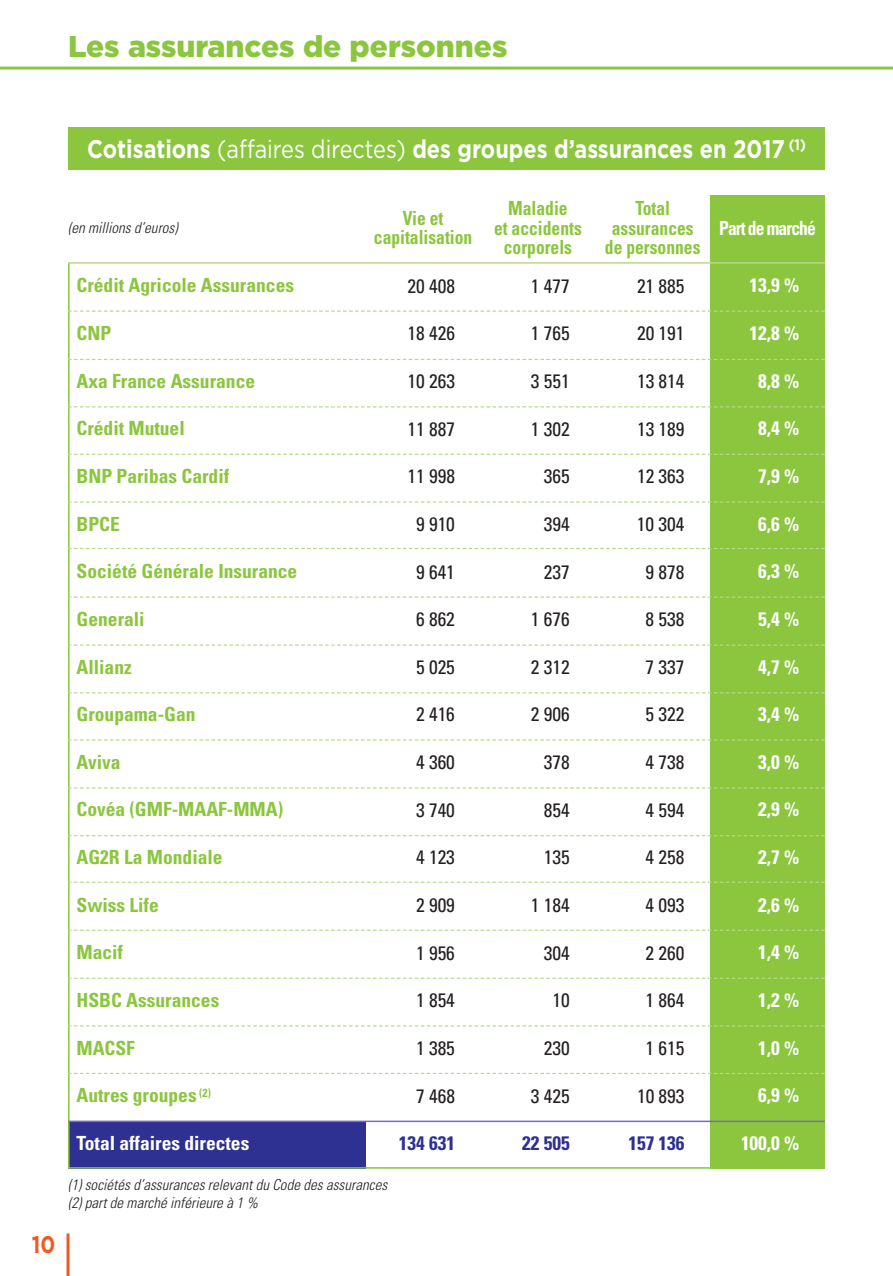
<style>
.page{position:relative;width:893px;height:1276px;background:#fff}
.page>*{position:absolute;margin:0;border:0;box-sizing:border-box;transform-origin:0 0}
.t1{font:900 30px "Gotham";color:#8bc63e}
.t2{font:700 25.5px "Gotham";color:#fff;scale:.85 1}
.t3{font:700 24px "Gotham";color:#f15921;scale:.85 1}
.t4{font:condensed 19.5px "Univers";color:#231f20}
.t5{font:700 condensed 19.5px "Univers";color:#8bc63e}
.t6{font:700 condensed 19.5px "Univers";color:#fff}
.t7{font:700 condensed 19.5px/19.5px "Univers";color:#8bc63e;text-align:center;scale:.9 1}
.t8{font:700 condensed 19.5px "Univers";color:#2e3092}
.t9{font:700 condensed 19.5px "Univers";letter-spacing:-.05em;color:#fff;scale:.9 1}
.t10{font:italic 300 condensed 15px/18px "Univers";letter-spacing:.005em;color:#231f20}
.s1{font-weight:400}
</style>
<div class="page">
<div style="left:68px;top:128px;width:757px;height:42px;background:#8bc63e"></div>
<div style="left:710px;top:196px;width:115px;height:68px;background:#8bc63e"></div>
<div style="left:710px;top:264px;width:115px;height:47px;background:#8bc63e"></div>
<div style="left:710px;top:311px;width:115px;height:48px;background:#8bc63e"></div>
<div style="left:710px;top:359px;width:115px;height:47px;background:#8bc63e"></div>
<div style="left:710px;top:406px;width:115px;height:48px;background:#8bc63e"></div>
<div style="left:710px;top:454px;width:115px;height:48px;background:#8bc63e"></div>
<div style="left:710px;top:502px;width:115px;height:47px;background:#8bc63e"></div>
<div style="left:710px;top:549px;width:115px;height:48px;background:#8bc63e"></div>
<div style="left:710px;top:597px;width:115px;height:48px;background:#8bc63e"></div>
<div style="left:710px;top:645px;width:115px;height:47px;background:#8bc63e"></div>
<div style="left:710px;top:692px;width:115px;height:48px;background:#8bc63e"></div>
<div style="left:710px;top:740px;width:115px;height:47px;background:#8bc63e"></div>
<div style="left:710px;top:787px;width:115px;height:48px;background:#8bc63e"></div>
<div style="left:710px;top:835px;width:115px;height:48px;background:#8bc63e"></div>
<div style="left:710px;top:883px;width:115px;height:47px;background:#8bc63e"></div>
<div style="left:710px;top:930px;width:115px;height:48px;background:#8bc63e"></div>
<div style="left:710px;top:978px;width:115px;height:48px;background:#8bc63e"></div>
<div style="left:710px;top:1026px;width:115px;height:47px;background:#8bc63e"></div>
<div style="left:710px;top:1073px;width:115px;height:48px;background:#8bc63e"></div>
<div style="left:68px;top:1121px;width:298px;height:47px;background:#2e3092"></div>
<div style="left:710px;top:1121px;width:115px;height:47px;background:#8bc63e"></div>
<hr style="left:68px;top:263px;width:2px;height:905px;background:#8bc63e">
<hr style="left:69px;top:1167px;width:756px;height:1px;background:#8bc63e">
<hr style="left:67px;top:1233px;width:3px;height:43px;background:#f15921">
<hr style="left:0;top:67px;width:893px;height:3px;background:#8bc63e">
<svg style="left:68px;top:310px;width:757px;height:2px"></svg>
<svg style="left:68px;top:359px;width:757px;height:1px"></svg>
<svg style="left:68px;top:406px;width:757px;height:1px"></svg>
<svg style="left:68px;top:454px;width:757px;height:1px"></svg>
<svg style="left:68px;top:501px;width:757px;height:1px"></svg>
<svg style="left:68px;top:548px;width:757px;height:1px"></svg>
<svg style="left:68px;top:596px;width:757px;height:2px"></svg>
<svg style="left:68px;top:644px;width:757px;height:2px"></svg>
<svg style="left:68px;top:692px;width:757px;height:1px"></svg>
<svg style="left:68px;top:739px;width:757px;height:1px"></svg>
<svg style="left:68px;top:787px;width:757px;height:1px"></svg>
<svg style="left:68px;top:835px;width:757px;height:1px"></svg>
<svg style="left:68px;top:881px;width:757px;height:2px"></svg>
<svg style="left:68px;top:929px;width:757px;height:2px"></svg>
<svg style="left:68px;top:1025px;width:757px;height:1px"></svg>
<svg style="left:68px;top:977px;width:757px;height:2px"></svg>
<svg style="left:68px;top:1073px;width:757px;height:1px"></svg>
<hr style="left:68px;top:1120px;width:757px;height:2px;background:#756fb3">
<hr style="left:68px;top:262px;width:757px;height:2px;background:#b8d989">
<h1 class="t1" style="left:68px;top:30px;width:441px">Les assurances de personnes</h1>
<h2 class="t2" style="left:87px;top:134px;width:847px">Cotisations <span class="s1">(affaires directes)</span> des groupes d’assurances en 2017 <sup>(1)</sup></h2>
<p class="t3" style="left:32px;top:1230px;width:29px">10</p>
<p class="t10" style="left:68px;top:220px;width:111px">(en millions d’euros)</p>
<p class="t7" style="left:374px;top:210px;width:111px">Vie et capitalisation</p>
<p class="t7" style="left:494px;top:200px;width:99px">Maladie<br>et accidents corporels</p>
<p class="t7" style="left:605px;top:200px;width:108px">Total assurances de personnes</p>
<p class="t9" style="left:719px;top:220px;width:109px">Part de marché</p>
<p class="t5" style="left:77px;top:278px;width:219px">Crédit Agricole Assurances</p>
<p class="t4" style="left:407px;top:279px;width:49px">20 408</p>
<p class="t4" style="left:531px;top:279px;width:40px">1 477</p>
<p class="t4" style="left:637px;top:279px;width:49px">21 885</p>
<p class="t6" style="left:750px;top:278px;width:51px">13,9 %</p>
<p class="t5" style="left:77px;top:326px;width:36px">CNP</p>
<p class="t4" style="left:407px;top:326px;width:49px">18 426</p>
<p class="t4" style="left:531px;top:326px;width:40px">1 765</p>
<p class="t4" style="left:637px;top:326px;width:49px">20 191</p>
<p class="t6" style="left:750px;top:326px;width:51px">12,8 %</p>
<p class="t5" style="left:77px;top:374px;width:180px">Axa France Assurance</p>
<p class="t4" style="left:407px;top:374px;width:49px">10 263</p>
<p class="t4" style="left:531px;top:374px;width:40px">3 551</p>
<p class="t4" style="left:637px;top:374px;width:49px">13 814</p>
<p class="t6" style="left:758px;top:374px;width:43px">8,8 %</p>
<p class="t5" style="left:77px;top:421px;width:110px">Crédit Mutuel</p>
<p class="t4" style="left:407px;top:421px;width:49px">11 887</p>
<p class="t4" style="left:531px;top:421px;width:40px">1 302</p>
<p class="t4" style="left:637px;top:421px;width:49px">13 189</p>
<p class="t6" style="left:758px;top:421px;width:43px">8,4 %</p>
<p class="t5" style="left:77px;top:469px;width:154px">BNP Paribas Cardif</p>
<p class="t4" style="left:407px;top:469px;width:49px">11 998</p>
<p class="t4" style="left:544px;top:469px;width:27px">365</p>
<p class="t4" style="left:637px;top:469px;width:49px">12 363</p>
<p class="t6" style="left:758px;top:469px;width:43px">7,9 %</p>
<p class="t5" style="left:77px;top:516px;width:45px">BPCE</p>
<p class="t4" style="left:416px;top:517px;width:40px">9 910</p>
<p class="t4" style="left:544px;top:517px;width:27px">394</p>
<p class="t4" style="left:637px;top:517px;width:49px">10 304</p>
<p class="t6" style="left:758px;top:516px;width:43px">6,6 %</p>
<p class="t5" style="left:77px;top:564px;width:222px">Société Générale Insurance</p>
<p class="t4" style="left:416px;top:564px;width:40px">9 641</p>
<p class="t4" style="left:544px;top:564px;width:27px">237</p>
<p class="t4" style="left:646px;top:564px;width:40px">9 878</p>
<p class="t6" style="left:758px;top:564px;width:43px">6,3 %</p>
<p class="t5" style="left:77px;top:612px;width:70px">Generali</p>
<p class="t4" style="left:416px;top:612px;width:40px">6 862</p>
<p class="t4" style="left:531px;top:612px;width:40px">1 676</p>
<p class="t4" style="left:646px;top:612px;width:40px">8 538</p>
<p class="t6" style="left:758px;top:612px;width:43px">5,4 %</p>
<p class="t5" style="left:77px;top:659px;width:57px">Allianz</p>
<p class="t4" style="left:416px;top:659px;width:40px">5 025</p>
<p class="t4" style="left:531px;top:659px;width:40px">2 312</p>
<p class="t4" style="left:646px;top:659px;width:40px">7 337</p>
<p class="t6" style="left:758px;top:659px;width:43px">4,7 %</p>
<p class="t5" style="left:77px;top:707px;width:121px">Groupama-Gan</p>
<p class="t4" style="left:416px;top:707px;width:40px">2 416</p>
<p class="t4" style="left:531px;top:707px;width:40px">2 906</p>
<p class="t4" style="left:646px;top:707px;width:40px">5 322</p>
<p class="t6" style="left:758px;top:707px;width:43px">3,4 %</p>
<p class="t5" style="left:77px;top:754px;width:46px">Aviva</p>
<p class="t4" style="left:416px;top:755px;width:40px">4 360</p>
<p class="t4" style="left:544px;top:755px;width:27px">378</p>
<p class="t4" style="left:646px;top:755px;width:40px">4 738</p>
<p class="t6" style="left:758px;top:754px;width:43px">3,0 %</p>
<p class="t5" style="left:77px;top:802px;width:208px">Covéa (GMF-MAAF-MMA)</p>
<p class="t4" style="left:416px;top:802px;width:40px">3 740</p>
<p class="t4" style="left:544px;top:802px;width:27px">854</p>
<p class="t4" style="left:646px;top:802px;width:40px">4 594</p>
<p class="t6" style="left:758px;top:802px;width:43px">2,9 %</p>
<p class="t5" style="left:77px;top:850px;width:148px">AG2R La Mondiale</p>
<p class="t4" style="left:416px;top:850px;width:40px">4 123</p>
<p class="t4" style="left:544px;top:850px;width:27px">135</p>
<p class="t4" style="left:646px;top:850px;width:40px">4 258</p>
<p class="t6" style="left:758px;top:850px;width:43px">2,7 %</p>
<p class="t5" style="left:77px;top:897px;width:84px">Swiss Life</p>
<p class="t4" style="left:416px;top:898px;width:40px">2 909</p>
<p class="t4" style="left:531px;top:898px;width:40px">1 184</p>
<p class="t4" style="left:646px;top:898px;width:40px">4 093</p>
<p class="t6" style="left:758px;top:897px;width:43px">2,6 %</p>
<p class="t5" style="left:77px;top:945px;width:48px">Macif</p>
<p class="t4" style="left:416px;top:945px;width:40px">1 956</p>
<p class="t4" style="left:544px;top:945px;width:27px">304</p>
<p class="t4" style="left:646px;top:945px;width:40px">2 260</p>
<p class="t6" style="left:758px;top:945px;width:43px">1,4 %</p>
<p class="t5" style="left:77px;top:993px;width:144px">HSBC Assurances</p>
<p class="t4" style="left:416px;top:993px;width:40px">1 854</p>
<p class="t4" style="left:552px;top:993px;width:19px">10</p>
<p class="t4" style="left:646px;top:993px;width:40px">1 864</p>
<p class="t6" style="left:758px;top:993px;width:43px">1,2 %</p>
<p class="t5" style="left:77px;top:1040px;width:60px">MACSF</p>
<p class="t4" style="left:416px;top:1040px;width:40px">1 385</p>
<p class="t4" style="left:544px;top:1040px;width:27px">230</p>
<p class="t4" style="left:646px;top:1040px;width:40px">1 615</p>
<p class="t6" style="left:758px;top:1040px;width:43px">1,0 %</p>
<p class="t5" style="left:77px;top:1088px;width:136px">Autres groupes <sup>(2)</sup></p>
<p class="t4" style="left:416px;top:1088px;width:40px">7 468</p>
<p class="t4" style="left:531px;top:1088px;width:40px">3 425</p>
<p class="t4" style="left:637px;top:1088px;width:49px">10 893</p>
<p class="t6" style="left:758px;top:1088px;width:43px">6,9 %</p>
<p class="t6" style="left:77px;top:1135px;width:174px">Total affaires directes</p>
<p class="t8" style="left:399px;top:1135px;width:58px">134 631</p>
<p class="t8" style="left:522px;top:1135px;width:49px">22 505</p>
<p class="t8" style="left:628px;top:1135px;width:58px">157 136</p>
<p class="t6" style="left:741px;top:1135px;width:60px">100,0 %</p>
<p class="t10" style="left:68px;top:1177px;width:321px">(1) sociétés d’assurances relevant du Code des assurances (2) part de marché inférieure à 1 %</p>
</div>
